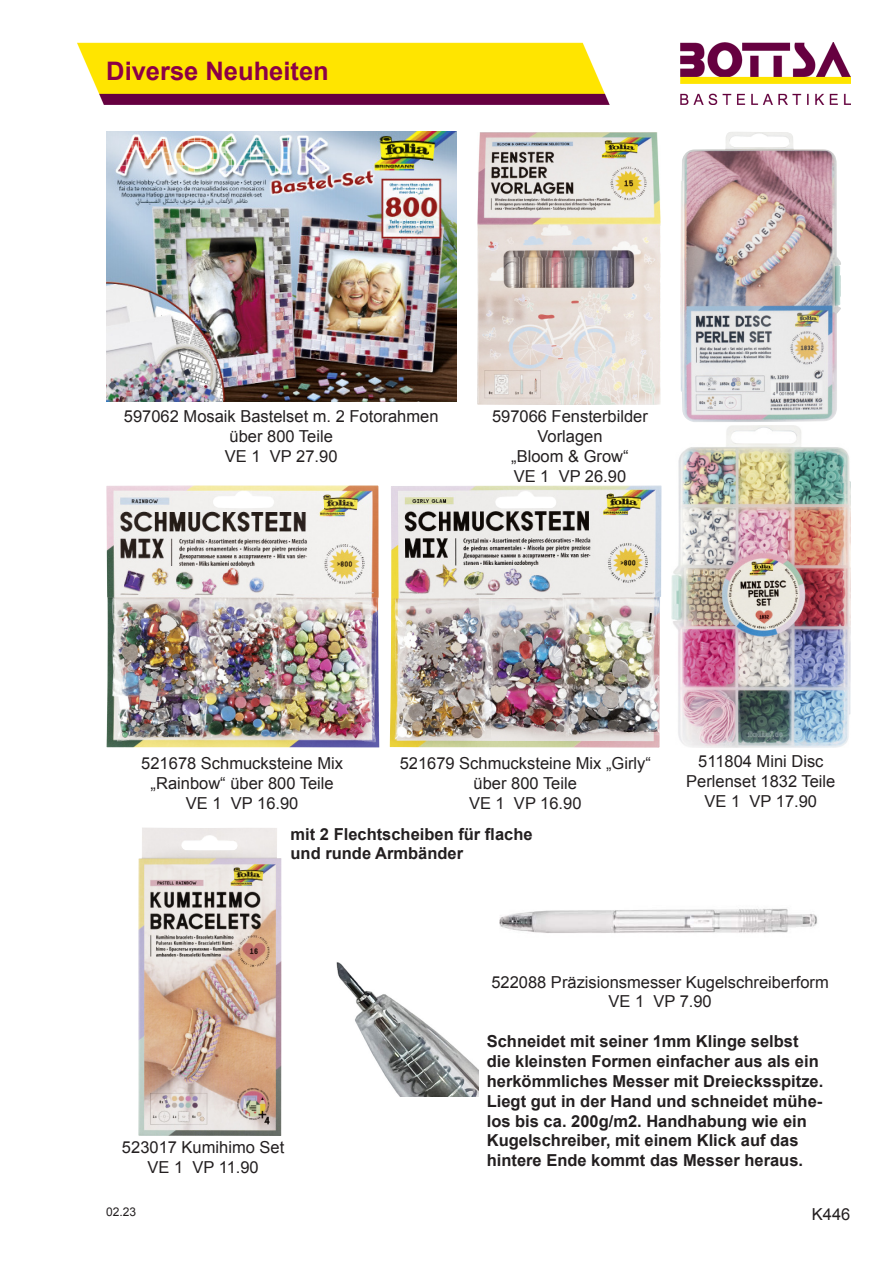
<style>
.page{position:relative;width:893px;height:1263px;background:#fff}
.page>*{position:absolute;margin:0;border:0;box-sizing:border-box;transform-origin:0 0}
.t1{font:700 25.5px "Arial";color:#8b0046}
.t2{font:16.5px/19.8px "Arial";color:#231f20;text-align:center}
.t3{font:700 16.5px/19.8px "Arial";color:#231f20}
.t4{font:12px "Arial";color:#231f20}
</style>
<div class="page">
<img style="left:78px;top:43px;width:772px;height:61px">
<img style="left:106px;top:485px;width:273px;height:262px">
<img style="left:390px;top:485px;width:272px;height:263px">
<img style="left:681px;top:132px;width:160px;height:290px">
<img style="left:671px;top:425px;width:179px;height:323px">
<img style="left:138px;top:828px;width:144px;height:308px">
<img style="left:478px;top:133px;width:183px;height:271px">
<img style="left:106px;top:132px;width:351px;height:269px">
<img style="left:499px;top:909px;width:318px;height:24px">
<img style="left:336px;top:962px;width:142px;height:134px">
<p class="t1" style="left:106px;top:54px;width:224px">Diverse Neuheiten</p>
<p class="t2" style="left:124px;top:407px;width:316px">597062 Mosaik Bastelset m. 2 Fotorahmen</p>
<p class="t2" style="left:230px;top:427px;width:105px">über 800 Teile</p>
<p class="t2" style="left:225px;top:446px;width:114px">VE 1 VP 27.90</p>
<p class="t2" style="left:492px;top:407px;width:157px">597066 Fensterbilder<br>Vorlagen</p>
<p class="t2" style="left:511px;top:446px;width:119px">„Bloom &amp; Grow“</p>
<p class="t2" style="left:514px;top:466px;width:114px">VE 1 VP 26.90</p>
<p class="t2" style="left:141px;top:753px;width:203px">521678 Schmucksteine Mix</p>
<p class="t2" style="left:151px;top:773px;width:185px">„Rainbow“ über 800 Teile</p>
<p class="t2" style="left:186px;top:793px;width:114px">VE 1 VP 16.90</p>
<p class="t2" style="left:400px;top:753px;width:253px">521679 Schmucksteine Mix „Girly“ über 800 Teile</p>
<p class="t2" style="left:469px;top:793px;width:114px">VE 1 VP 16.90</p>
<p class="t3" style="left:291px;top:824px;width:244px">mit 2 Flechtscheiben für flache und runde Armbänder</p>
<p class="t2" style="left:698px;top:752px;width:127px">511804 Mini Disc</p>
<p class="t2" style="left:686px;top:771px;width:151px">Perlenset 1832 Teile</p>
<p class="t2" style="left:705px;top:791px;width:114px">VE 1 VP 17.90</p>
<p class="t2" style="left:122px;top:1137px;width:164px">523017 Kumihimo Set</p>
<p class="t2" style="left:147px;top:1157px;width:113px">VE 1 VP 11.90</p>
<p class="t2" style="left:491px;top:972px;width:339px">522088 Präzisionsmesser Kugelschreiberform</p>
<p class="t2" style="left:608px;top:992px;width:105px">VE 1 VP 7.90</p>
<p class="t3" style="left:487px;top:1032px;width:338px">Schneidet mit seiner 1mm Klinge selbst die kleinsten Formen einfacher aus als ein herkömmliches Messer mit Dreiecksspitze.<br>Liegt gut in der Hand und schneidet mühe&shy;los bis ca. 200g/m2. Handhabung wie ein Kugelschreiber, mit einem Klick auf das hintere Ende kommt das Messer heraus.</p>
<p class="t4" style="left:106px;top:1204px;width:32px">02.23</p>
<p class="t2" style="left:812px;top:1205px;width:40px">K446</p>
</div>
